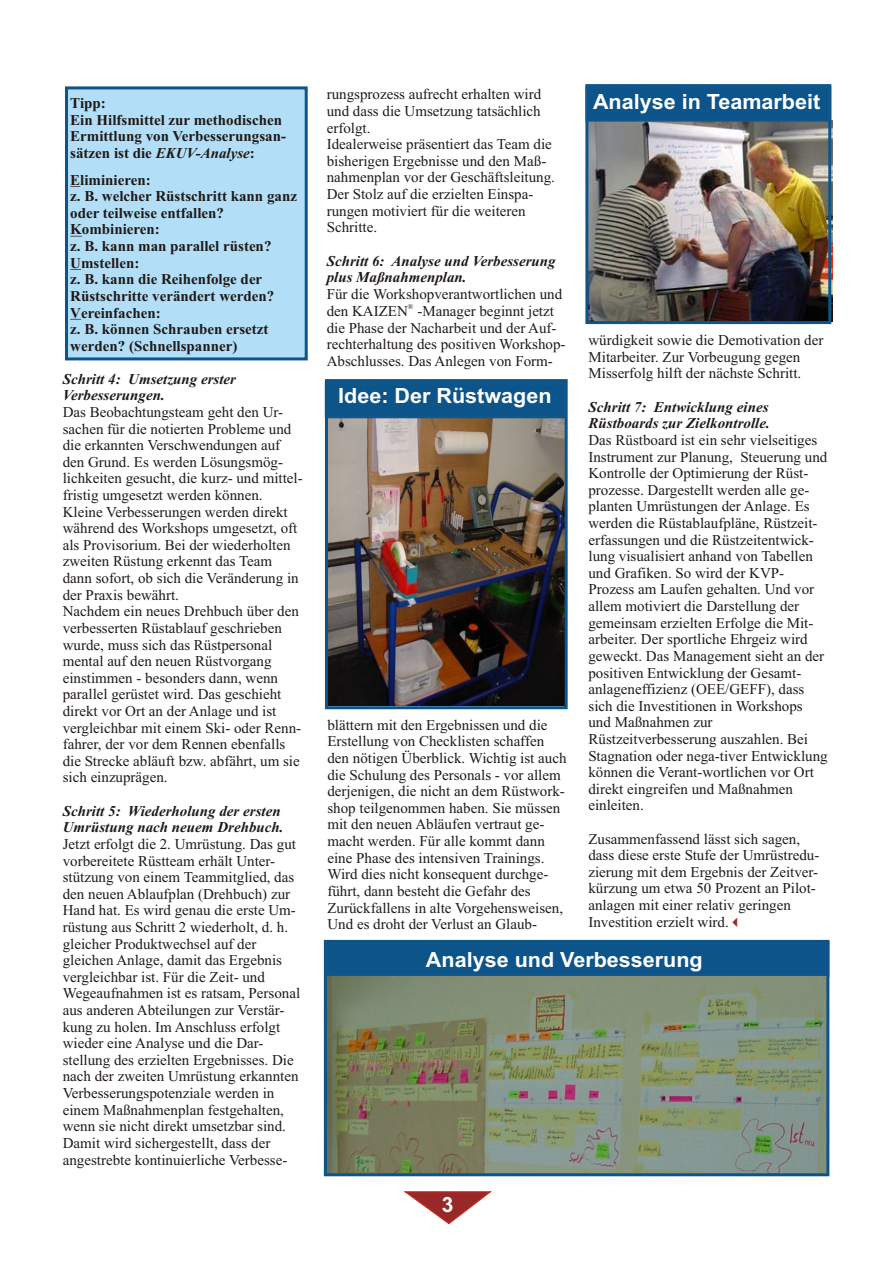
<style>
.page{position:relative;width:894px;height:1263px;background:#fff}
.page>*{position:absolute;margin:0;border:0;box-sizing:border-box;transform-origin:0 0}
.t1{font:700 21px "Arial";color:#fff}
.t2{font:15px/16.6px "Times New Roman";color:#1f1a17}
.t3{font:700 15px/16.6px "Times New Roman";color:#1f1a17}
.t4{font:italic 700 15px/16.6px "Times New Roman";color:#1f1a17}
.t5{font:7.5px "Times New Roman";color:#1f1a17}
.s1{font-style:italic}
.s2{color:#992929}
</style>
<div class="page">
<img style="left:589px;top:120px;width:244px;height:201px">
<img style="left:329px;top:418px;width:235px;height:287px">
<svg style="left:404px;top:1191px;width:87px;height:33px"></svg>
<div style="left:325px;top:381px;width:241px;height:37px;background:#0d548a"></div>
<div style="left:326px;top:941px;width:503px;height:36px;background:#0d548a;border:3px solid #0f578c"></div>
<img style="left:328px;top:977px;width:497px;height:195px">
<div style="left:324px;top:940px;width:505px;height:236px;border:3px solid #0d548a"></div>
<div style="left:585px;top:84px;width:246px;height:240px;border:3px solid #0d548a"></div>
<div style="left:585px;top:86px;width:246px;height:36px;background:#0d548a;border:3px solid #0f578c"></div>
<div style="left:65px;top:86px;width:243px;height:274px;background:#b3def7;border:3px solid #0d548a"></div>
<svg style="left:70px;top:236px;width:12px;height:1px"></svg>
<div style="left:325px;top:379px;width:243px;height:330px;border:3px solid #0d548a"></div>
<p class="t2" style="left:327px;top:88px;width:230px">rungsprozess aufrecht erhalten wird und dass die Umsetzung tatsächlich erfolgt.<br>Idealerweise präsentiert das Team die bisherigen Ergebnisse und den Maß&shy;nahmenplan vor der Geschäftsleitung.<br>Der Stolz auf die erzielten Einspa&shy;rungen motiviert für die weiteren<br>Schritte.</p>
<p class="t4" style="left:327px;top:254px;width:231px">Schritt 6: Analyse und Verbesserung plus Maßnahmenplan.</p>
<p class="t2" style="left:327px;top:287px;width:237px">Für die Workshopverantwortlichen und</p>
<p class="t5" style="left:408px;top:304px;width:7px">®</p>
<p class="t2" style="left:327px;top:304px;width:240px">den KAIZEN -Manager beginnt jetzt die Phase der Nacharbeit und der Auf&shy;rechterhaltung des positiven Workshop-Abschlusses. Das Anlegen von Form-</p>
<p class="t3" style="left:70px;top:96px;width:37px">Tipp:</p>
<h1 class="t1" style="left:593px;top:94px;width:229px">Analyse in Teamarbeit</h1>
<p class="t3" style="left:70px;top:113px;width:217px">Ein Hilfsmittel zur methodischen<br>Ermittlung von Verbesserungsan&shy;sätzen ist die <span class="s1">EKUV-Analyse</span>:</p>
<p class="t3" style="left:70px;top:173px;width:228px">Eliminieren:<br>z. B. welcher Rüstschritt kann ganz oder teilweise entfallen?<br>Kombinieren:<br>z. B. kann man parallel rüsten?<br>Umstellen:<br>z. B. kann die Reihenfolge der<br>Rüstschritte verändert werden?<br>Vereinfachen:<br>z. B. können Schrauben ersetzt werden? (Schnellspanner)</p>
<p class="t4" style="left:63px;top:372px;width:175px">Schritt 4: Umsetzung erster<br>Verbesserungen.</p>
<p class="t2" style="left:63px;top:405px;width:241px">Das Beobachtungsteam geht den Ur&shy;sachen für die notierten Probleme und die erkannten Verschwendungen auf den Grund. Es werden Lösungsmög&shy;lichkeiten gesucht, die kurz- und mittel&shy;fristig umgesetzt werden können.<br>Kleine Verbesserungen werden direkt während des Workshops umgesetzt, oft als Provisorium. Bei der wiederholten zweiten Rüstung erkennt das Team dann sofort, ob sich die Veränderung in der Praxis bewährt.<br>Nachdem ein neues Drehbuch über den verbesserten Rüstablauf geschrieben wurde, muss sich das Rüstpersonal mental auf den neuen Rüstvorgang einstimmen - besonders dann, wenn parallel gerüstet wird. Das geschieht direkt vor Ort an der Anlage und ist vergleichbar mit einem Ski- oder Renn&shy;fahrer, der vor dem Rennen ebenfalls die Strecke abläuft bzw. abfährt, um sie sich einzuprägen.</p>
<p class="t4" style="left:63px;top:804px;width:222px">Schritt 5: Wiederholung der ersten<br>Umrüstung nach neuem Drehbuch.</p>
<p class="t2" style="left:63px;top:837px;width:239px">Jetzt erfolgt die 2. Umrüstung. Das gut vorbereitete Rüstteam erhält Unter&shy;stützung von einem Teammitglied, das den neuen Ablaufplan (Drehbuch) zur Hand hat. Es wird genau die erste Um&shy;rüstung aus Schritt 2 wiederholt, d. h. gleicher Produktwechsel auf der gleichen Anlage, damit das Ergebnis vergleichbar ist. Für die Zeit- und Wegeaufnahmen ist es ratsam, Personal aus anderen Abteilungen zur Verstär&shy;kung zu holen. Im Anschluss erfolgt wieder eine Analyse und die Dar&shy;stellung des erzielten Ergebnisses. Die nach der zweiten Umrüstung erkannten Verbesserungspotenziale werden in einem Maßnahmenplan festgehalten, wenn sie nicht direkt umsetzbar sind.<br>Damit wird sichergestellt, dass der angestrebte kontinuierliche Verbesse-</p>
<p class="t2" style="left:588px;top:333px;width:236px">würdigkeit sowie die Demotivation der<br>Mitarbeiter. Zur Vorbeugung gegen<br>Misserfolg hilft der nächste Schritt.</p>
<p class="t4" style="left:588px;top:400px;width:183px">Schritt 7: Entwicklung eines<br>Rüstboards zur Zielkontrolle.</p>
<p class="t2" style="left:588px;top:433px;width:241px">Das Rüstboard ist ein sehr vielseitiges Instrument zur Planung, Steuerung und Kontrolle der Optimierung der Rüst&shy;prozesse. Dargestellt werden alle ge&shy;planten Umrüstungen der Anlage. Es werden die Rüstablaufpläne, Rüstzeit&shy;erfassungen und die Rüstzeitentwick&shy;lung visualisiert anhand von Tabellen und Grafiken. So wird der KVP-Prozess am Laufen gehalten. Und vor allem motiviert die Darstellung der gemeinsam erzielten Erfolge die Mit&shy;arbeiter. Der sportliche Ehrgeiz wird geweckt. Das Management sieht an der positiven Entwicklung der Gesamt&shy;anlageneffizienz (OEE/GEFF), dass sich die Investitionen in Workshops und Maßnahmen zur Rüstzeitverbesserung auszahlen. Bei Stagnation oder nega-tiver Entwicklung können die Verant-wortlichen vor Ort direkt eingreifen und Maßnahmen einleiten.</p>
<p class="t2" style="left:588px;top:832px;width:232px">Zusammenfassend lässt sich sagen, dass diese erste Stufe der Umrüstredu&shy;zierung mit dem Ergebnis der Zeitver&shy;kürzung um etwa 50 Prozent an Pilot&shy;anlagen mit einer relativ geringen Investition erzielt wird.<span class="s2">✓</span></p>
<h1 class="t1" style="left:338px;top:388px;width:215px">Idee: Der Rüstwagen</h1>
<p class="t2" style="left:327px;top:718px;width:241px">blättern mit den Ergebnissen und die Erstellung von Checklisten schaffen den nötigen Überblick. Wichtig ist auch die Schulung des Personals - vor allem derjenigen, die nicht an dem Rüstwork&shy;shop teilgenommen haben. Sie müssen mit den neuen Abläufen vertraut ge&shy;macht werden. Für alle kommt dann eine Phase des intensiven Trainings.<br>Wird dies nicht konsequent durchge&shy;führt, dann besteht die Gefahr des Zurückfallens in alte Vorgehensweisen, Und es droht der Verlust an Glaub-</p>
<h1 class="t1" style="left:426px;top:952px;width:278px">Analyse und Verbesserung</h1>
<h1 class="t1" style="left:442px;top:1196px;width:13px">3</h1>
</div>
